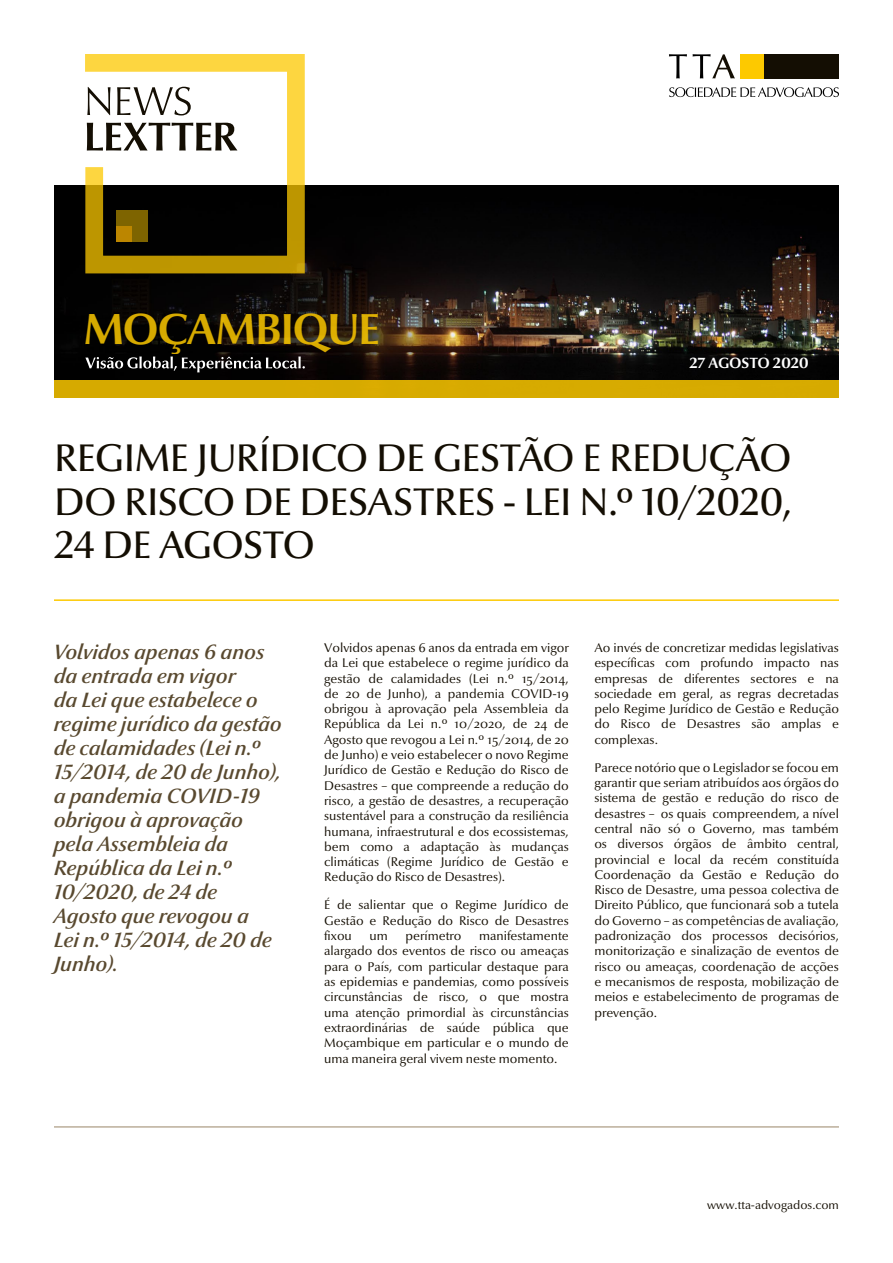
<style>
.page{position:relative;width:893px;height:1263px;background:#fff}
.page>*{position:absolute;margin:0;border:0;box-sizing:border-box;transform-origin:0 0}
.t1{font:700 43.95px "Optima Nova LT";letter-spacing:-.035em;color:#fdc900}
.t2{font:500 39px/43.5px "Optima Nova LT";letter-spacing:-.015em;color:#140e03;text-align:justify}
.t3{font:italic 600 21px/24px "Optima Nova LT";color:#59492f}
.t4{font:700 15px "Optima Nova LT";letter-spacing:-.005em;color:#fff}
.t5{font:12.75px/15.3px "Optima Nova LT Regular Os F";color:#140e03;text-align:justify}
.t6{font:12px "Optima Nova LT Regular Os F";color:#140e03}
</style>
<div class="page">
<img style="left:54px;top:185px;width:785px;height:196px">
<div style="left:54px;top:381px;width:785px;height:17px;background:#d6aa00"></div>
<svg style="left:73px;top:54px;width:233px;height:221px"></svg>
<div style="left:116px;top:226px;width:16px;height:15px;background:#bc8600"></div>
<div style="left:764px;top:54px;width:74px;height:24px;background:#140e03"></div>
<div style="left:740px;top:54px;width:24px;height:24px;background:#fdc900"></div>
<svg style="left:669px;top:87px;width:170px;height:10px"></svg>
<svg style="left:669px;top:54px;width:66px;height:24px"></svg>
<svg style="left:85px;top:356px;width:220px;height:16px;background:#3c3b3b"></svg>
<svg style="left:87px;top:123px;width:150px;height:28px"></svg>
<svg style="left:87px;top:87px;width:104px;height:28px"></svg>
<hr style="left:54px;top:1126px;width:785px;height:2px;background:#bbae9a">
<hr style="left:54px;top:599px;width:785px;height:2px;background:#fdc900">
<h1 class="t1" style="left:84px;top:303px;width:298px">MOÇAMBIQUE</h1>
<p class="t4" style="left:689px;top:354px;width:121px">27 AGOSTO 2020</p>
<h2 class="t2" style="left:54px;top:437px;width:740px">REGIME JURÍDICO DE GESTÃO E REDUÇÃO DO RISCO DE DESASTRES - LEI N.º 10/2020, 24 DE AGOSTO</h2>
<p class="t3" style="left:54px;top:640px;width:230px">Volvidos apenas 6 anos da entrada em vigor<br>da Lei que estabelece o regime jurídico da gestão de calamidades (Lei n.º<br>15/2014, de 20 de Junho), a pandemia COVID-19 obrigou à aprovação pela Assembleia da<br>República da Lei n.º<br>10/2020, de 24 de<br>Agosto que revogou a<br>Lei n.º 15/2014, de 20 de<br>Junho).</p>
<p class="t5" style="left:324px;top:640px;width:246px">Volvidos apenas 6 anos da entrada em vigor da Lei que estabelece o regime jurídico da gestão de calamidades (Lei n.º 15/2014, de 20 de Junho), a pandemia COVID-19 obrigou à aprovação pela Assembleia da República da Lei n.º 10/2020, de 24 de Agosto que revogou a Lei n.º 15/2014, de 20 de Junho) e veio estabelecer o novo Regime Jurídico de Gestão e Redução do Risco de Desastres – que compreende a redução do risco, a gestão de desastres, a recuperação sustentável para a construção da resiliência humana, infraestrutural e dos ecossistemas, bem como a adaptação às mudanças climáticas (Regime Jurídico de Gestão e Redução do Risco de Desastres).</p>
<p class="t5" style="left:324px;top:898px;width:246px">É de salientar que o Regime Jurídico de Gestão e Redução do Risco de Desastres fixou</p>
<p class="t5" style="left:324px;top:928px;width:246px;text-indent:155px">manifestamente alargado dos eventos de risco ou ameaças para o País, com particular destaque para as epidemias e pandemias, como possíveis circunstâncias de risco, o que mostra uma atenção primordial às circunstâncias extraordinárias de saúde pública que Moçambique em particular e o mundo de uma maneira geral vivem neste momento.</p>
<p class="t5" style="left:370px;top:928px;width:20px">um</p>
<p class="t5" style="left:406px;top:928px;width:58px">perímetro</p>
<p class="t5" style="left:594px;top:640px;width:246px">Ao invés de concretizar medidas legislativas específicas com profundo impacto nas empresas de diferentes sectores e na sociedade em geral, as regras decretadas pelo Regime Jurídico de Gestão e Redução do Risco de Desastres são amplas e complexas.</p>
<p class="t5" style="left:594px;top:760px;width:246px">Parece notório que o Legislador se focou em garantir que seriam atribuídos aos órgãos do sistema de gestão e redução do risco de desastres – os quais compreendem, a nível central não só o Governo, mas também os diversos órgãos de âmbito central, provincial e local da recém constituída Coordenação da Gestão e Redução do Risco de Desastre, uma pessoa colectiva de Direito Público, que funcionará sob a tutela do Governo – as competências de avaliação, padronização dos processos decisórios, monitorização e sinalização de eventos de risco ou ameaças, coordenação de acções e mecanismos de resposta, mobilização de meios e estabelecimento de programas de prevenção.</p>
<p class="t6" style="left:707px;top:1198px;width:133px">www.tta-advogados.com</p>
</div>
